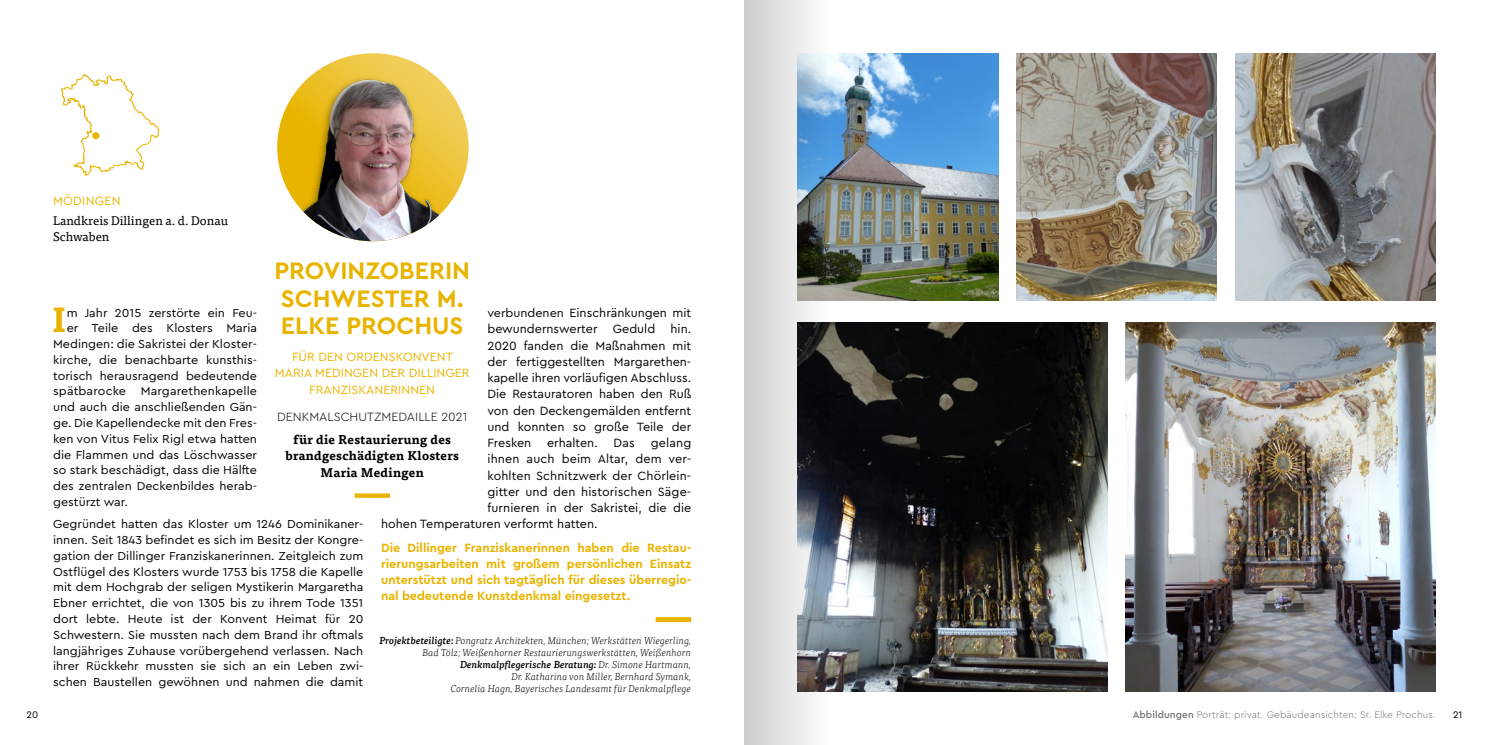
<style>
.page{position:relative;width:1489px;height:745px;background:#fff}
.page>*{position:absolute;margin:0;border:0;box-sizing:border-box;transform-origin:0 0}
.t1{font:700 34.38px "Tisa Pro";color:#e9b400}
.t2{font:700 25px/27.5px "Cera Pro";color:#e9b400}
.t3{font:12.5px/16.2px "Cera Pro";color:#000;text-align:justify}
.t4{font:700 12.5px/16.2px "Cera Pro";color:#e9b400;text-align:justify}
.t5{font:12.5px/16.2px "Cera Pro";color:#e9b400;text-align:center}
.t6{font:700 12.5px/16.2px "Tisa Pro";letter-spacing:.02em;color:#000;text-align:center}
.t7{font:12.5px/16.2px "Tisa Pro";color:#000}
.t8{font:300 12.5px "Cera Pro";color:#000}
.t9{font:12.5px "Cera Pro";letter-spacing:.02em;color:#e9b400}
.t10{font:12.12px/15.8px "Cera Pro";color:#000;text-align:justify}
.t11{font:italic 300 10px/12px "Tisa Pro";letter-spacing:.01em;color:#000;text-align:right}
.t12{font:300 10px "Cera Pro";letter-spacing:.01em;color:#706f6f}
.t13{font:10px "Cera Pro";color:#000}
.s1{font-size:12.12px}
.s2{font-weight:500}
</style>
<div class="page">
<svg style="left:61px;top:74px;width:99px;height:102px"></svg>
<div style="left:92px;top:132px;width:7px;height:7px;background:#e9b400;border-radius:50%"></div>
<img style="left:829px;top:322px;width:278px;height:369px">
<svg style="left:655px;top:617px;width:36px;height:4px"></svg>
<svg style="left:354px;top:493px;width:36px;height:4px"></svg>
<img style="left:1125px;top:322px;width:310px;height:369px">
<img style="left:829px;top:53px;width:169px;height:247px">
<img style="left:1016px;top:53px;width:200px;height:247px">
<img style="left:1235px;top:53px;width:200px;height:247px">
<img style="left:277px;top:53px;width:191px;height:188px">
<svg style="left:744px;top:0;width:85px;height:744px;background:#b6babe"></svg>
<p class="t9" style="left:53px;top:192px;width:69px">MÖDINGEN</p>
<p class="t7" style="left:53px;top:211px;width:177px">Landkreis Dillingen a. d. Donau<br>Schwaben</p>
<h2 class="t2" style="left:274px;top:256px;width:197px">PROVINZOBERIN<br>SCHWESTER M.<br>ELKE PROCHUS</h2>
<p class="t5" style="left:275px;top:348px;width:196px">FÜR DEN ORDENSKONVENT<br>MARIA MEDINGEN DER DILLINGER<br>FRANZISKANERINNEN</p>
<p class="t8" style="left:277px;top:408px;width:192px">DENKMALSCHUTZMEDAILLE 2021</p>
<p class="t6" style="left:285px;top:430px;width:175px">für die Restaurierung des brandgeschädigten Klosters<br>Maria Medingen</p>
<h1 class="t1" style="left:52px;top:292px;width:16px">I</h1>
<p class="t10" style="left:67px;top:304px;width:192px">m Jahr 2015 zerstörte ein Feu-</p>
<p class="t3" style="left:487px;top:304px;width:205px"><span class="s1">verbundenen</span> Einschränkungen mit bewundernswerter Geduld hin.<br>2020 fanden die Maßnahmen mit der fertiggestellten Margarethen&shy;kapelle ihren vorläufigen Abschluss.<br>Die Restauratoren haben den Ruß von den Deckengemälden entfernt und konnten so große Teile der Fresken</p>
<p class="t10" style="left:67px;top:320px;width:192px">er Teile des Klosters Maria</p>
<p class="t10" style="left:53px;top:335px;width:205px">Medingen: die Sakristei der Kloster-</p>
<p class="t10" style="left:53px;top:351px;width:205px">kirche, die benachbarte kunsthis-</p>
<p class="t10" style="left:53px;top:367px;width:205px">torisch herausragend bedeutende</p>
<p class="t10" style="left:53px;top:383px;width:205px">spätbarocke Margarethenkapelle</p>
<p class="t10" style="left:53px;top:398px;width:205px">und auch die anschließenden Gän-</p>
<p class="t10" style="left:53px;top:414px;width:205px">ge. Die Kapellendecke mit den Fres-</p>
<p class="t10" style="left:53px;top:430px;width:205px">ken von Vitus Felix Rigl etwa hatten</p>
<p class="t10" style="left:53px;top:445px;width:205px">die Flammen und das Löschwasser</p>
<p class="t10" style="left:53px;top:461px;width:205px">so stark beschädigt, dass die Hälfte</p>
<p class="t10" style="left:53px;top:477px;width:205px">des zentralen Deckenbildes herab-</p>
<p class="t10" style="left:53px;top:493px;width:76px">gestürzt war.</p>
<p class="t10" style="left:53px;top:515px;width:312px">Gegründet hatten das Kloster um 1246 Dominikaner&shy;innen. Seit 1843 befindet es sich im Besitz der Kongre&shy;gation der Dillinger Franziskanerinnen. Zeitgleich zum Ostflügel des Klosters wurde 1753 bis 1758 die Kapelle mit dem Hochgrab der seligen Mystikerin Margaretha Ebner errichtet, die von 1305 bis zu ihrem Tode 1351 dort lebte. Heute ist der Konvent Heimat für 20<br>Schwestern. Sie mussten nach dem Brand ihr oftmals langjähriges Zuhause vorübergehend verlassen. Nach ihrer Rückkehr mussten sie sich an ein Leben zwi&shy;schen Baustellen gewöhnen und nahmen die damit</p>
<p class="t3" style="left:547px;top:434px;width:52px">erhalten.</p>
<p class="t3" style="left:613px;top:434px;width:23px">Das</p>
<p class="t3" style="left:651px;top:434px;width:42px">gelang</p>
<p class="t3" style="left:487px;top:450px;width:205px">ihnen auch beim Altar, dem ver-</p>
<p class="t3" style="left:487px;top:466px;width:205px">kohlten Schnitzwerk der Chörlein-</p>
<p class="t3" style="left:487px;top:482px;width:205px">gitter und den historischen Säge-</p>
<p class="t3" style="left:487px;top:499px;width:205px">furnieren in der Sakristei, die die</p>
<p class="t3" style="left:381px;top:515px;width:218px">hohen Temperaturen verformt hatten.</p>
<p class="t4" style="left:381px;top:538px;width:312px">Die Dillinger Franziskanerinnen haben die Restau&shy;rierungsarbeiten mit großem persönlichen Einsatz unterstützt und sich tagtäglich für dieses überregio&shy;nal bedeutende Kunstdenkmal eingesetzt.</p>
<p class="t11" style="left:379px;top:633px;width:313px"><span class="s2">Projektbeteiligte:</span> Pongratz Architekten, München; Werkstätten Wiegerling, Bad Tölz; Weißenhorner Restaurierungswerkstätten, Weißenhorn <span class="s2">Denkmalpflegerische Beratung:</span> Dr. Simone Hartmann,<br>Dr. Katharina von Miller, Bernhard Symank,<br>Cornelia Hagn, Bayerisches Landesamt für Denkmalpflege</p>
<p class="t12" style="left:1132px;top:707px;width:304px"><span class="s2">Abbildungen</span> Porträt: privat. Gebäudeansichten: Sr. Elke Prochus.</p>
<p class="t13" style="left:27px;top:707px;width:13px">20</p>
<p class="t13" style="left:1452px;top:707px;width:11px">21</p>
</div>
